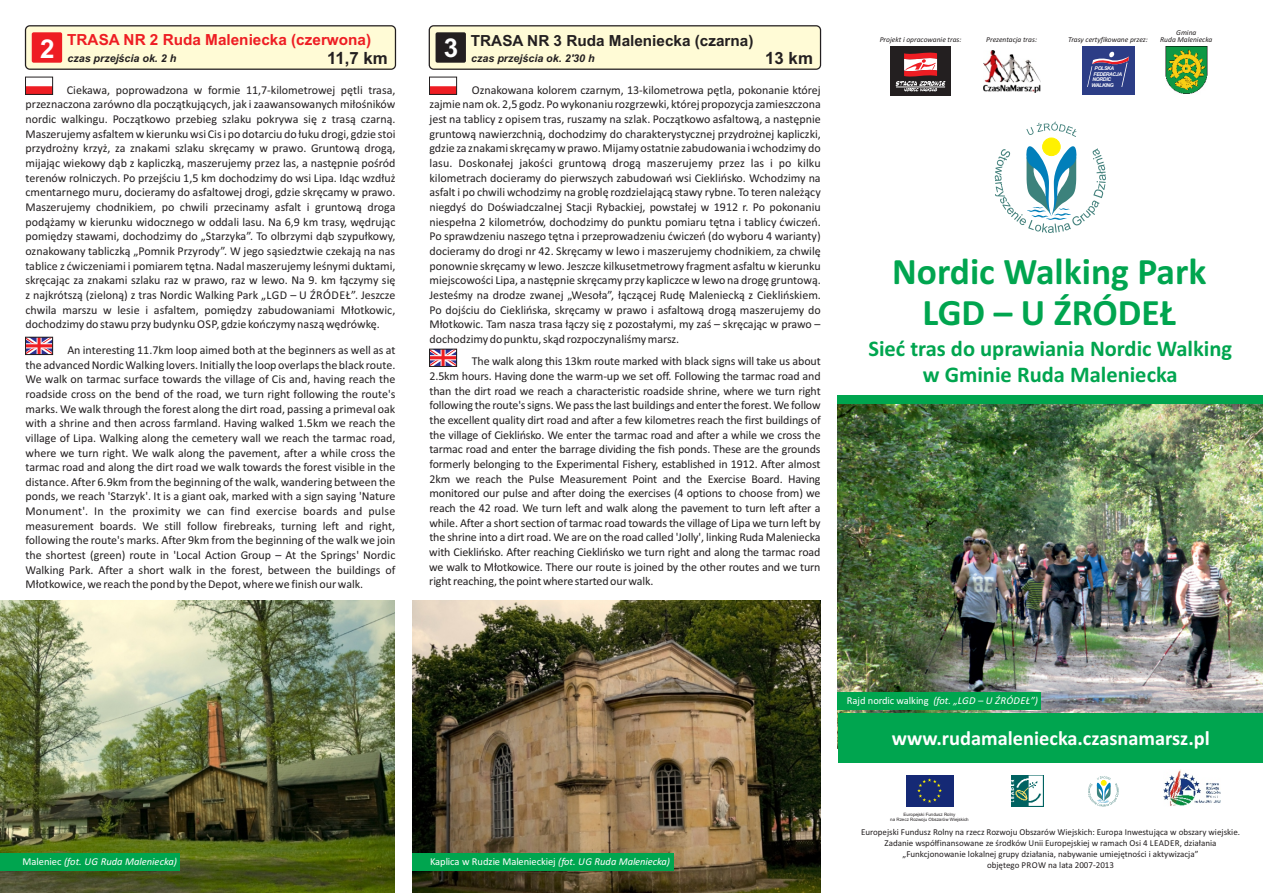
<style>
.page{position:relative;width:1263px;height:893px;background:#fff}
.page>*{position:absolute;margin:0;border:0;box-sizing:border-box;transform-origin:0 0}
.t1{font:700 37.5px/41.2px "Calibri";color:#00a54f;text-align:center}
.t2{font:700 25.95px "Arial";color:#fff}
.t3{font:700 22.5px/25.8px "Calibri";color:#00a54f;text-align:center}
.t4{font:700 20.4px "Calibri";color:#fff}
.t5{font:700 16.8px "Arial";color:#231f20}
.t6{font:700 15.3px "Arial";color:#ee1d23}
.t7{font:700 15.3px "Arial";color:#231f20}
.t8{font:12px/14.7px "Calibri";color:#231f20;text-align:justify}
.t9{font:italic 700 10.65px "Arial";color:#231f20}
.t10{font:10.5px "Calibri";letter-spacing:-.005em;color:#fff}
.t11{font:italic 10.5px "Calibri";letter-spacing:.03em;color:#fff}
.t12{font:italic 10.5px "Calibri";color:#fff}
.t13{font:9px/10.9px "Calibri";color:#231f20;text-align:center}
.t14{font:italic 7.5px/7.4px "Calibri";color:#231f20;text-align:center}
.t15{font:italic 700 5.1px "Arial";letter-spacing:-.07em;color:#fff}
.t16{font:4.5px/4.9px "Arial";color:#231f20;text-align:center}
.s1{font-style:normal}
.s2{font-style:italic}
</style>
<div class="page">
<img style="left:838px;top:403px;width:425px;height:310px">
<div style="left:838px;top:395px;width:425px;height:8px;background:#00a54f"></div>
<div style="left:890px;top:46px;width:61px;height:49px;background:#231f20"></div>
<svg style="left:896px;top:52px;width:49px;height:39px"></svg>
<hr style="left:896px;top:87px;width:49px;height:1px;background:#fff">
<div style="left:1082px;top:46px;width:52px;height:48px;background:#2c3d86"></div>
<svg style="left:1087px;top:51px;width:42px;height:36px"></svg>
<img style="left:983px;top:50px;width:58px;height:43px">
<div style="left:26px;top:86px;width:27px;height:8px;background:#ee1d23"></div>
<svg style="left:25px;top:76px;width:28px;height:11px"></svg>
<div style="left:25px;top:77px;width:28px;height:18px;border:1px solid #231f20"></div>
<div style="left:429px;top:86px;width:28px;height:8px;background:#ee1d23"></div>
<svg style="left:429px;top:76px;width:28px;height:11px"></svg>
<div style="left:429px;top:77px;width:28px;height:18px;border:1px solid #231f20"></div>
<div style="left:25px;top:25px;width:371px;height:45px;background:#fffbd6;border:1px solid #231f20;border-radius:4px"></div>
<div style="left:32px;top:32px;width:30px;height:31px;background:#ee1d23;border-radius:2px"></div>
<svg style="left:27px;top:339px;width:24px;height:14px"></svg>
<div style="left:25px;top:337px;width:28px;height:18px;border:1px solid #231f20"></div>
<svg style="left:431px;top:351px;width:24px;height:14px"></svg>
<div style="left:429px;top:349px;width:28px;height:18px;border:1px solid #231f20"></div>
<div style="left:429px;top:25px;width:392px;height:45px;background:#fffbd6;border:1px solid #231f20;border-radius:4px"></div>
<div style="left:436px;top:32px;width:30px;height:31px;background:#231f20;border-radius:2px"></div>
<img style="left:1165px;top:46px;width:42px;height:48px">
<img style="left:0;top:600px;width:395px;height:293px">
<img style="left:412px;top:600px;width:409px;height:293px">
<div style="left:838px;top:713px;width:425px;height:49px;background:#00a54f"></div>
<div style="left:1042px;top:138px;width:18px;height:18px;background:#fff101;border:1px solid #fff101;border-radius:50%"></div>
<svg style="left:1026px;top:122px;width:50px;height:15px"></svg>
<svg style="left:995px;top:144px;width:111px;height:89px"></svg>
<svg style="left:1088px;top:776px;width:31px;height:31px"></svg>
<div style="left:906px;top:775px;width:47px;height:32px;background:#152975"></div>
<svg style="left:917px;top:778px;width:25px;height:25px"></svg>
<img style="left:1012px;top:775px;width:31px;height:32px">
<img style="left:1163px;top:770px;width:57px;height:36px">
<div style="left:0;top:853px;width:180px;height:17px;background:#00a54f"></div>
<div style="left:412px;top:853px;width:262px;height:17px;background:#00a54f"></div>
<div style="left:838px;top:692px;width:203px;height:17px;background:#00a54f"></div>
<h2 class="t2" style="left:40px;top:39px;width:16px">2</h2>
<p class="t6" style="left:67px;top:34px;width:305px">TRASA NR 2 Ruda Maleniecka (czerwona)</p>
<p class="t7" style="left:471px;top:35px;width:284px">TRASA NR 3 Ruda Maleniecka (czarna)</p>
<h2 class="t2" style="left:444px;top:38px;width:16px">3</h2>
<h3 class="t5" style="left:327px;top:52px;width:62px">11,7 km</h3>
<p class="t9" style="left:471px;top:54px;width:125px">czas przejścia ok. 2'30 h</p>
<p class="t9" style="left:67px;top:54px;width:110px">czas przejścia ok. 2 h</p>
<h3 class="t5" style="left:765px;top:52px;width:49px">13 km</h3>
<p class="t8" style="left:25px;top:83px;width:372px;text-indent:41px">Ciekawa, poprowadzona w formie 11,7-kilometrowej pętli trasa, przeznaczona zarówno dla początkujących, jak i zaawansowanych miłośników nordic walkingu. Początkowo przebieg szlaku pokrywa się z trasą czarną.<br>Maszerujemy asfaltem w kierunku wsi Cis i po dotarciu do łuku drogi, gdzie stoi przydrożny krzyż, za znakami szlaku skręcamy w prawo. Gruntową drogą, mijając wiekowy dąb z kapliczką, maszerujemy przez las, a następnie pośród terenów rolniczych. Po przejściu 1,5 km dochodzimy do wsi Lipa. Idąc wzdłuż cmentarnego muru, docieramy do asfaltowej drogi, gdzie skręcamy w prawo.<br>Maszerujemy chodnikiem, po chwili przecinamy asfalt i gruntową droga podążamy w kierunku widocznego w oddali lasu. Na 6,9 km trasy, wędrując pomiędzy stawami, dochodzimy do „Starzyka”. To olbrzymi dąb szypułkowy, oznakowany tabliczką „Pomnik Przyrody”. W jego sąsiedztwie czekają na nas tablice z ćwiczeniami i pomiarem tętna. Nadal maszerujemy leśnymi duktami, skręcając za znakami szlaku raz w prawo, raz w lewo. Na 9. km łączymy się z najkrótszą (zieloną) z tras Nordic Walking Park „LGD – U ŹRÓDEŁ”. Jeszcze chwila marszu w lesie i asfaltem, pomiędzy zabudowaniami Młotkowic, dochodzimy do stawu przy budynku OSP, gdzie kończymy naszą wędrówkę.</p>
<p class="t8" style="left:429px;top:83px;width:393px;text-indent:42px">Oznakowana kolorem czarnym, 13-kilometrowa pętla, pokonanie której zajmie nam ok. 2,5 godz. Po wykonaniu rozgrzewki, której propozycja zamieszczona jest na tablicy z opisem tras, ruszamy na szlak. Początkowo asfaltową, a następnie gruntową nawierzchnią, dochodzimy do charakterystycznej przydrożnej kapliczki, gdzie za znakami skręcamy w prawo. Mijamy ostatnie zabudowania i wchodzimy do lasu. Doskonałej jakości gruntową drogą maszerujemy przez las i po kilku kilometrach docieramy do pierwszych zabudowań wsi Cieklińsko. Wchodzimy na asfalt i po chwili wchodzimy na groblę rozdzielającą stawy rybne. To teren należący niegdyś do Doświadczalnej Stacji Rybackiej, powstałej w 1912 r. Po pokonaniu niespełna 2 kilometrów, dochodzimy do punktu pomiaru tętna i tablicy ćwiczeń.<br>Po sprawdzeniu naszego tętna i przeprowadzeniu ćwiczeń (do wyboru 4 warianty) docieramy do drogi nr 42. Skręcamy w lewo i maszerujemy chodnikiem, za chwilę ponownie skręcamy w lewo. Jeszcze kilkusetmetrowy fragment asfaltu w kierunku miejscowości Lipa, a następnie skręcamy przy kapliczce w lewo na drogę gruntową.<br>Jesteśmy na drodze zwanej „Wesoła”, łączącej Rudę Maleniecką z Cieklińskiem.<br>Po dojściu do Cieklińska, skręcamy w prawo i asfaltową drogą maszerujemy do Młotkowic. Tam nasza trasa łączy się z pozostałymi, my zaś – skręcając w prawo – dochodzimy do punktu, skąd rozpoczynaliśmy marsz.</p>
<p class="t8" style="left:25px;top:344px;width:372px;text-indent:42px">An interesting 11.7km loop aimed both at the beginners as well as at the advanced Nordic Walking lovers. Initially the loop overlaps the black route.<br>We walk on tarmac surface towards the village of Cis and, having reach the roadside cross on the bend of the road, we turn right following the route's marks. We walk through the forest along the dirt road, passing a primeval oak with a shrine and then across farmland. Having walked 1.5km we reach the village of Lipa. Walking along the cemetery wall we reach the tarmac road, where we turn right. We walk along the pavement, after a while cross the tarmac road and along the dirt road we walk towards the forest visible in the distance. After 6.9km from the beginning of the walk, wandering between the ponds, we reach 'Starzyk'. It is a giant oak, marked with a sign saying 'Nature Monument'. In the proximity we can find exercise boards and pulse measurement boards. We still follow firebreaks, turning left and right, following the route's marks. After 9km from the beginning of the walk we join the shortest (green) route in 'Local Action Group – At the Springs' Nordic Walking Park. After a short walk in the forest, between the buildings of Młotkowice, we reach the pond by the Depot, where we finish our walk.</p>
<p class="t8" style="left:429px;top:355px;width:393px;text-indent:43px">The walk along this 13km route marked with black signs will take us about 2.5km hours. Having done the warm-up we set off. Following the tarmac road and than the dirt road we reach a characteristic roadside shrine, where we turn right following the route's signs. We pass the last buildings and enter the forest. We follow the excellent quality dirt road and after a few kilometres reach the first buildings of the village of Cieklińsko. We enter the tarmac road and after a while we cross the tarmac road and enter the barrage dividing the fish ponds. These are the grounds formerly belonging to the Experimental Fishery, established in 1912. After almost 2km we reach the Pulse Measurement Point and the Exercise Board. Having monitored our pulse and after doing the exercises (4 options to choose from) we reach the 42 road. We turn left and walk along the pavement to turn left after a while. After a short section of tarmac road towards the village of Lipa we turn left by the shrine into a dirt road. We are on the road called 'Jolly', linking Ruda Maleniecka with Cieklińsko. After reaching Cieklińsko we turn right and along the tarmac road we walk to Młotkowice. There our route is joined by the other routes and we turn right reaching, the point where started our walk.</p>
<p class="t14" style="left:880px;top:36px;width:83px">Projekt i opracowanie tras:</p>
<p class="t14" style="left:1068px;top:36px;width:81px">Trasy certyfikowane przez:</p>
<p class="t15" style="left:1094px;top:66px;width:21px">POLSKA</p>
<p class="t15" style="left:1093px;top:72px;width:30px">FEDERACJA</p>
<p class="t15" style="left:1092px;top:77px;width:20px">NORDIC</p>
<p class="t15" style="left:1092px;top:83px;width:24px">WALKING</p>
<p class="t14" style="left:986px;top:36px;width:52px">Prezentacja tras:</p>
<p class="t14" style="left:1160px;top:29px;width:54px">Gmina<br>Ruda Maleniecka</p>
<h1 class="t1" style="left:892px;top:254px;width:316px">Nordic Walking Park<br>LGD – U ŹRÓDEŁ</h1>
<h3 class="t3" style="left:868px;top:338px;width:365px">Sieć tras do uprawiania Nordic Walking w Gminie Ruda Maleniecka</h3>
<p class="t12" style="left:22px;top:857px;width:156px"><span class="s1">Maleniec</span> (fot. UG Ruda Maleniecka)</p>
<p class="t10" style="left:430px;top:857px;width:241px">Kaplica w Rudzie Malenieckiej <span class="s2">(fot. UG Ruda Maleniecka)</span></p>
<p class="t11" style="left:847px;top:696px;width:193px"><span class="s1">Rajd nordic walking</span> (fot. „LGD – U ŹRÓDEŁ”)</p>
<h3 class="t4" style="left:892px;top:729px;width:319px">www.rudamaleniecka.czasnamarsz.pl</h3>
<p class="t16" style="left:890px;top:812px;width:80px">Europejski Fundusz Rolny<br>na Rzecz Rozwoju Obszarów Wiejskich</p>
<p class="t13" style="left:861px;top:828px;width:381px">Europejski Fundusz Rolny na rzecz Rozwoju Obszarów Wiejskich: Europa Inwestująca w obszary wiejskie.<br>Zadanie współfinansowane ze środków Unii Europejskiej w ramach Osi 4 LEADER, działania „Funkcjonowanie lokalnej grupy działania, nabywanie umiejętności i aktywizacja”<br>objętego PROW na lata 2007-2013</p>
</div>
